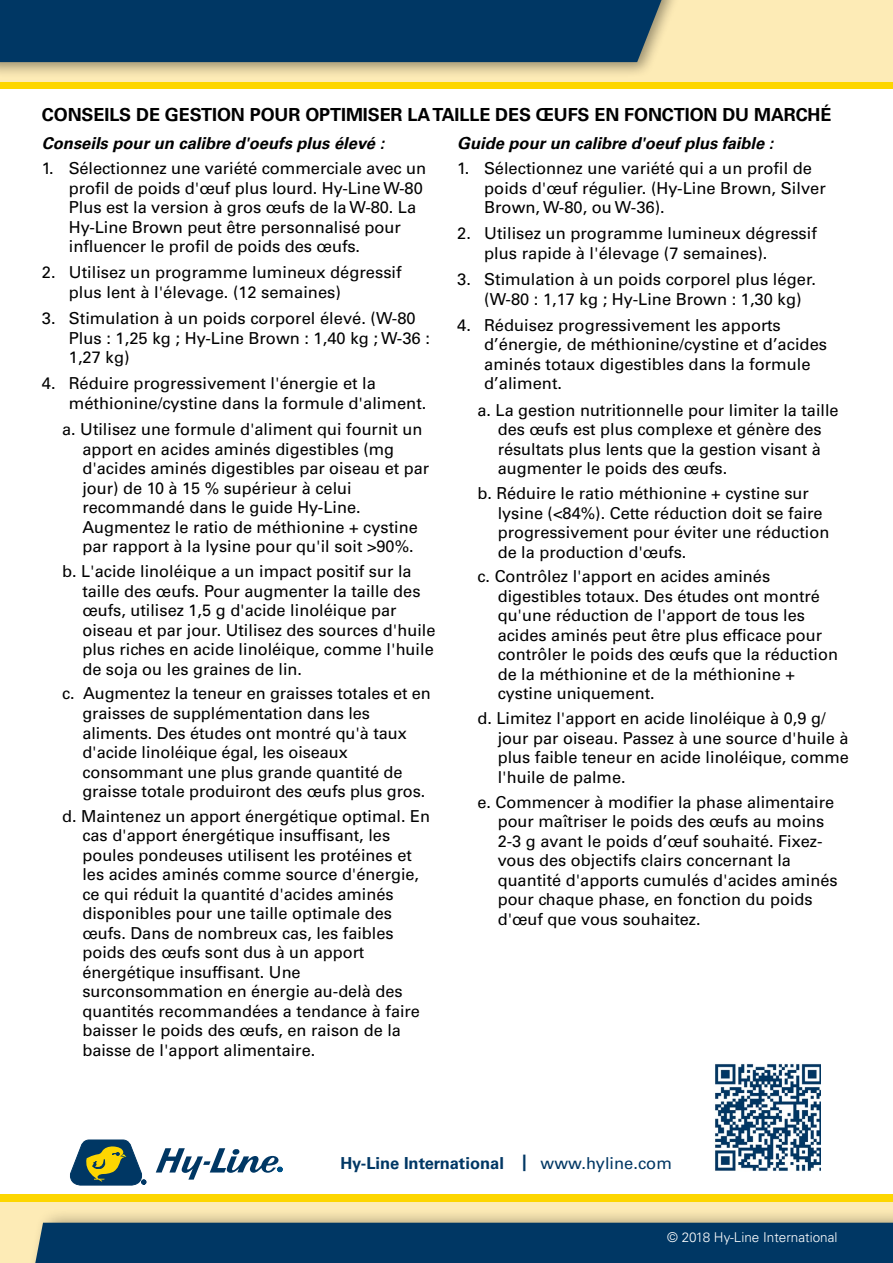
<style>
.page{position:relative;width:893px;height:1263px;background:#fff}
.page>*{position:absolute;margin:0;border:0;box-sizing:border-box;transform-origin:0 0}
.t1{font:700 18px "Univers LT Std";letter-spacing:-.005em;color:#000}
.t2{font:16.5px/19.5px "Univers LT Std";color:#000}
.t3{font:italic 700 16.5px "Univers LT Std";color:#000}
.t4{font:700 16.5px "Univers LT Std";color:#003764}
.t5{font:300 13.5px "Univers LT Std";color:#fff}
.s1{font-weight:400}
</style>
<div class="page">
<div style="left:0;top:1194px;width:893px;height:69px;background:#fdebb6"></div>
<div style="left:0;top:1194px;width:893px;height:8px;background:#fdd600"></div>
<div style="left:27px;top:1207px;width:866px;height:56px;background:#000;opacity:.4"></div>
<div style="left:35px;top:1223px;width:858px;height:40px;background:#003764"></div>
<div style="left:0;top:0;width:893px;height:88px;background:#fdebb6"></div>
<div style="left:0;top:83px;width:893px;height:6px;background:#fdd600"></div>
<div style="left:0;top:0;width:681px;height:78px;background:#000;opacity:.4"></div>
<div style="left:0;top:0;width:661px;height:62px;background:#003764"></div>
<svg style="left:70px;top:1140px;width:76px;height:45px"></svg>
<svg style="left:156px;top:1148px;width:126px;height:31px"></svg>
<img style="left:715px;top:1063px;width:106px;height:108px">
<p class="t1" style="left:42px;top:104px;width:791px">CONSEILS DE GESTION POUR OPTIMISER LA TAILLE DES ŒUFS EN FONCTION DU MARCHÉ</p>
<p class="t3" style="left:42px;top:134px;width:344px">Conseils pour un calibre d'oeufs plus élevé :</p>
<p class="t2" style="left:69px;top:159px;width:359px;text-indent:-27px">1. Sélectionnez une variété commerciale avec un profil de poids d'œuf plus lourd. Hy-Line W-80<br>Plus est la version à gros œufs de la W-80. La Hy-Line Brown peut être personnalisé pour influencer le profil de poids des œufs.</p>
<p class="t2" style="left:69px;top:263px;width:334px;text-indent:-27px">2. Utilisez un programme lumineux dégressif plus lent à l'élevage. (12 semaines)</p>
<p class="t2" style="left:69px;top:309px;width:363px;text-indent:-27px">3. Stimulation à un poids corporel élevé. (W-80<br>Plus : 1,25 kg ; Hy-Line Brown : 1,40 kg ; W-36 :<br>1,27 kg)</p>
<p class="t2" style="left:69px;top:374px;width:359px;text-indent:-27px">4. Réduire progressivement l'énergie et la méthionine/cystine dans la formule d'aliment.</p>
<p class="t2" style="left:82px;top:420px;width:348px;text-indent:-20px">a. Utilisez une formule d'aliment qui fournit un apport en acides aminés digestibles (mg d'acides aminés digestibles par oiseau et par jour) de 10 à 15 % supérieur à celui recommandé dans le guide Hy-Line.<br>Augmentez le ratio de méthionine + cystine par rapport à la lysine pour qu'il soit &gt;90%.</p>
<p class="t2" style="left:82px;top:561px;width:355px;text-indent:-20px">b. L'acide linoléique a un impact positif sur la taille des œufs. Pour augmenter la taille des œufs, utilisez 1,5 g d'acide linoléique par oiseau et par jour. Utilisez des sources d'huile plus riches en acide linoléique, comme l'huile de soja ou les graines de lin.</p>
<p class="t2" style="left:82px;top:684px;width:350px;text-indent:-20px">c. Augmentez la teneur en graisses totales et en graisses de supplémentation dans les aliments. Des études ont montré qu'à taux d'acide linoléique égal, les oiseaux consommant une plus grande quantité de graisse totale produiront des œufs plus gros.</p>
<p class="t2" style="left:82px;top:806px;width:349px;text-indent:-20px">d. Maintenez un apport énergétique optimal. En cas d'apport énergétique insuffisant, les poules pondeuses utilisent les protéines et les acides aminés comme source d'énergie, ce qui réduit la quantité d'acides aminés disponibles pour une taille optimale des œufs. Dans de nombreux cas, les faibles poids des œufs sont dus à un apport énergétique insuffisant. Une surconsommation en énergie au-delà des quantités recommandées a tendance à faire baisser le poids des œufs, en raison de la baisse de l'apport alimentaire.</p>
<p class="t3" style="left:457px;top:134px;width:318px">Guide pour un calibre d'oeuf plus faible :</p>
<p class="t2" style="left:484px;top:159px;width:343px;text-indent:-27px">1. Sélectionnez une variété qui a un profil de poids d'œuf régulier. (Hy-Line Brown, Silver<br>Brown, W-80, ou W-36).</p>
<p class="t2" style="left:484px;top:224px;width:334px;text-indent:-27px">2. Utilisez un programme lumineux dégressif plus rapide à l'élevage (7 semaines).</p>
<p class="t2" style="left:484px;top:270px;width:333px;text-indent:-27px">3. Stimulation à un poids corporel plus léger. (W-80 : 1,17 kg ; Hy-Line Brown : 1,30 kg)</p>
<p class="t2" style="left:484px;top:315px;width:344px;text-indent:-27px">4. Réduisez progressivement les apports d’énergie, de méthionine/cystine et d’acides aminés totaux digestibles dans la formule d’aliment.</p>
<p class="t2" style="left:498px;top:400px;width:343px;text-indent:-20px">a. La gestion nutritionnelle pour limiter la taille des œufs est plus complexe et génère des résultats plus lents que la gestion visant à augmenter le poids des œufs.</p>
<p class="t2" style="left:498px;top:483px;width:333px;text-indent:-20px">b. Réduire le ratio méthionine + cystine sur lysine (&lt;84%). Cette réduction doit se faire progressivement pour éviter une réduction de la production d'œufs.</p>
<p class="t2" style="left:498px;top:567px;width:342px;text-indent:-20px">c. Contrôlez l'apport en acides aminés digestibles totaux. Des études ont montré qu'une réduction de l'apport de tous les acides aminés peut être plus efficace pour contrôler le poids des œufs que la réduction de la méthionine et de la méthionine + cystine uniquement.</p>
<p class="t2" style="left:498px;top:709px;width:353px;text-indent:-20px">d. Limitez l'apport en acide linoléique à 0,9 g/ jour par oiseau. Passez à une source d'huile à plus faible teneur en acide linoléique, comme l'huile de palme.</p>
<p class="t2" style="left:498px;top:792px;width:341px;text-indent:-20px">e. Commencer à modifier la phase alimentaire pour maîtriser le poids des œufs au moins 2-3 g avant le poids d’œuf souhaité. Fixez&shy;vous des objectifs clairs concernant la quantité d'apports cumulés d'acides aminés pour chaque phase, en fonction du poids d'œuf que vous souhaitez.</p>
<p class="t4" style="left:340px;top:1153px;width:333px">Hy-Line International | <span class="s1">www.hyline.com</span></p>
<p class="t5" style="left:667px;top:1229px;width:172px">© 2018 Hy-Line International</p>
</div>
